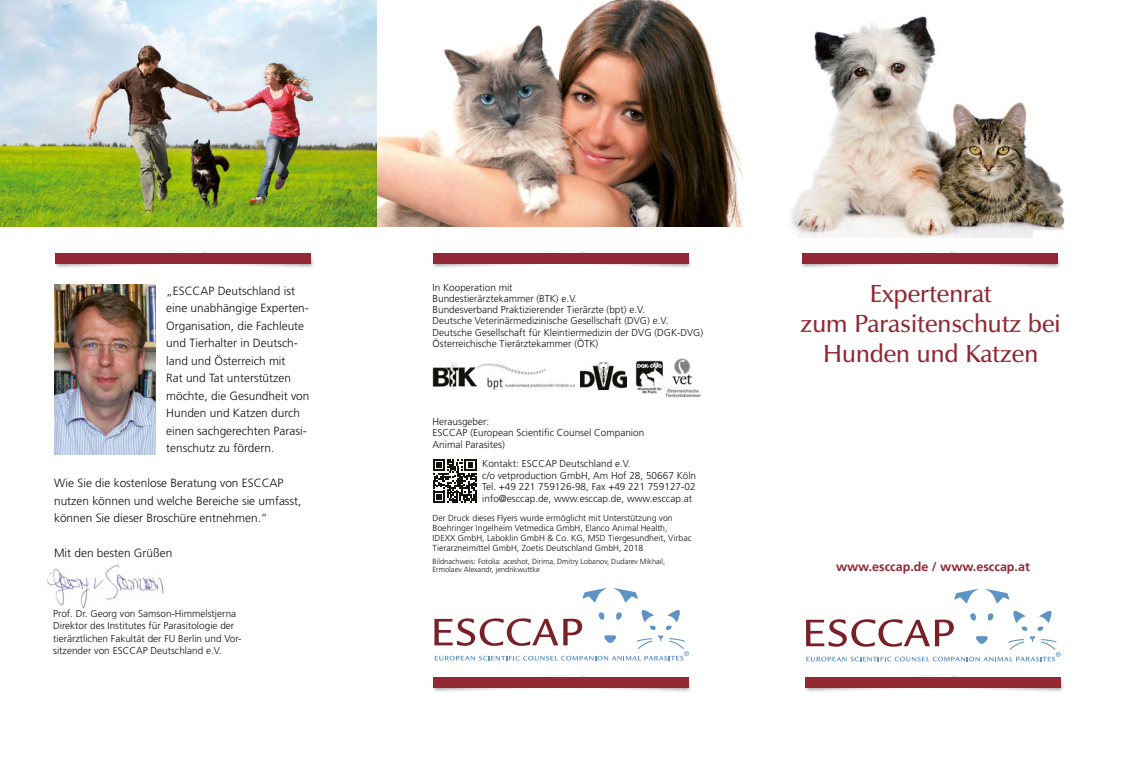
<style>
.page{position:relative;width:1124px;height:759px;background:#fff}
.page>*{position:absolute;margin:0;border:0;box-sizing:border-box;transform-origin:0 0}
.t1{font:600 25px/30px "Zapf Humanist 601 BT";color:#912834;text-align:center}
.t2{font:700 12.5px "Frutiger";color:#912834}
.t3{font:300 11.88px/17.5px "Frutiger";color:#12120d}
.t4{font:300 10px/11.2px "Frutiger";color:#12120d}
.t5{font:300 8.75px/10px "Frutiger";color:#12120d}
.t6{font:300 7.5px/8.8px "Frutiger";color:#12120d}
</style>
<div class="page">
<img style="left:47px;top:565px;width:117px;height:44px">
<svg style="left:613px;top:588px;width:24px;height:14px"></svg>
<svg style="left:582px;top:588px;width:25px;height:14px"></svg>
<svg style="left:434px;top:610px;width:255px;height:50px"></svg>
<img style="left:0;top:0;width:742px;height:227px">
<img style="left:587px;top:253px;width:104px;height:15px">
<img style="left:432px;top:262px;width:103px;height:6px">
<img style="left:535px;top:263px;width:52px;height:1px">
<svg style="left:432px;top:251px;width:152px;height:11px"></svg>
<div style="left:433px;top:252px;width:255px;height:11px;background:#912834"></div>
<img style="left:210px;top:257px;width:104px;height:11px">
<img style="left:55px;top:263px;width:103px;height:5px">
<img style="left:158px;top:263px;width:52px;height:1px">
<svg style="left:174px;top:251px;width:32px;height:1px"></svg>
<div style="left:55px;top:252px;width:256px;height:11px;background:#912834"></div>
<img style="left:955px;top:253px;width:105px;height:15px">
<img style="left:801px;top:263px;width:103px;height:5px">
<img style="left:904px;top:263px;width:51px;height:1px">
<svg style="left:920px;top:251px;width:33px;height:1px"></svg>
<div style="left:801px;top:252px;width:256px;height:11px;background:#912834"></div>
<img style="left:959px;top:677px;width:105px;height:15px">
<img style="left:805px;top:687px;width:102px;height:5px">
<img style="left:907px;top:687px;width:52px;height:2px">
<svg style="left:920px;top:675px;width:36px;height:1px"></svg>
<div style="left:805px;top:676px;width:255px;height:11px;background:#912834"></div>
<img style="left:587px;top:677px;width:104px;height:15px">
<img style="left:432px;top:686px;width:103px;height:6px">
<img style="left:535px;top:687px;width:52px;height:2px">
<svg style="left:432px;top:675px;width:152px;height:11px"></svg>
<div style="left:433px;top:676px;width:255px;height:11px;background:#912834"></div>
<img style="left:55px;top:284px;width:100px;height:170px">
<img style="left:791px;top:16px;width:274px;height:221px">
<div style="left:1033px;top:230px;width:58px;height:13px;background:#fff"></div>
<svg style="left:985px;top:588px;width:24px;height:15px"></svg>
<svg style="left:954px;top:588px;width:24px;height:15px"></svg>
<svg style="left:806px;top:610px;width:254px;height:51px"></svg>
<img style="left:432px;top:362px;width:44px;height:28px">
<img style="left:477px;top:364px;width:97px;height:25px">
<img style="left:580px;top:362px;width:46px;height:27px">
<img style="left:635px;top:360px;width:28px;height:33px">
<img style="left:665px;top:358px;width:36px;height:40px">
<svg style="left:433px;top:459px;width:43px;height:43px"></svg>
<p class="t3" style="left:166px;top:281px;width:145px">„ESCCAP Deutschland ist eine unabhängige Experten-<br>Organisation, die Fachleute und Tierhalter in Deutsch&shy;land und Österreich mit<br>Rat und Tat unterstützen möchte, die Gesundheit von<br>Hunden und Katzen durch einen sachgerechten Parasi&shy;tenschutz zu fördern.</p>
<p class="t3" style="left:54px;top:474px;width:249px">Wie Sie die kostenlose Beratung von ESCCAP nutzen können und welche Bereiche sie umfasst, können Sie dieser Broschüre entnehmen.“</p>
<p class="t3" style="left:54px;top:544px;width:120px">Mit den besten Grüßen</p>
<p class="t4" style="left:53px;top:607px;width:190px;line-height:12px">Prof. Dr. Georg von Samson-Himmelstjerna Direktor des Institutes für Parasitologie der tierärztlichen Fakultät der FU Berlin und Vor&shy;sitzender von ESCCAP Deutschland e.V.</p>
<p class="t4" style="left:432px;top:281px;width:272px">In Kooperation mit<br>Bundestierärztekammer (BTK) e.V.<br>Bundesverband Praktizierender Tierärzte (bpt) e.V.<br>Deutsche Veterinärmedizinische Gesellschaft (DVG) e.V.<br>Deutsche Gesellschaft für Kleintiermedizin der DVG (DGK-DVG)<br>Österreichische Tierärztekammer (ÖTK)</p>
<p class="t4" style="left:432px;top:416px;width:213px">Herausgeber:<br>ESCCAP (European Scientific Counsel Companion<br>Animal Parasites)</p>
<p class="t4" style="left:482px;top:457px;width:215px;line-height:11.9px">Kontakt: ESCCAP Deutschland e.V.<br>c/o vetproduction GmbH, Am Hof 28, 50667 Köln Tel. +49 221 759126-98, Fax +49 221 759127-02 info@esccap.de, www.esccap.de, www.esccap.at</p>
<h1 class="t1" style="left:800px;top:278px;width:262px">Expertenrat<br>zum Parasitenschutz bei<br>Hunden und Katzen</h1>
<p class="t5" style="left:432px;top:513px;width:260px">Der Druck dieses Flyers wurde ermöglicht mit Unterstützung von Boehringer Ingelheim Vetmedica GmbH, Elanco Animal Health, IDEXX GmbH, Laboklin GmbH &amp; Co. KG, MSD Tiergesundheit, Virbac Tierarzneimittel GmbH, Zoetis Deutschland GmbH, 2018</p>
<p class="t6" style="left:432px;top:556px;width:234px">Bildnachweis: Fotolia: aceshot, Dirima, Dmitry Lobanov, Dudarev Mikhail,<br>Ermolaev Alexandr, jendrikwuttke</p>
<p class="t2" style="left:835px;top:559px;width:195px">www.esccap.de / www.esccap.at</p>
</div>
